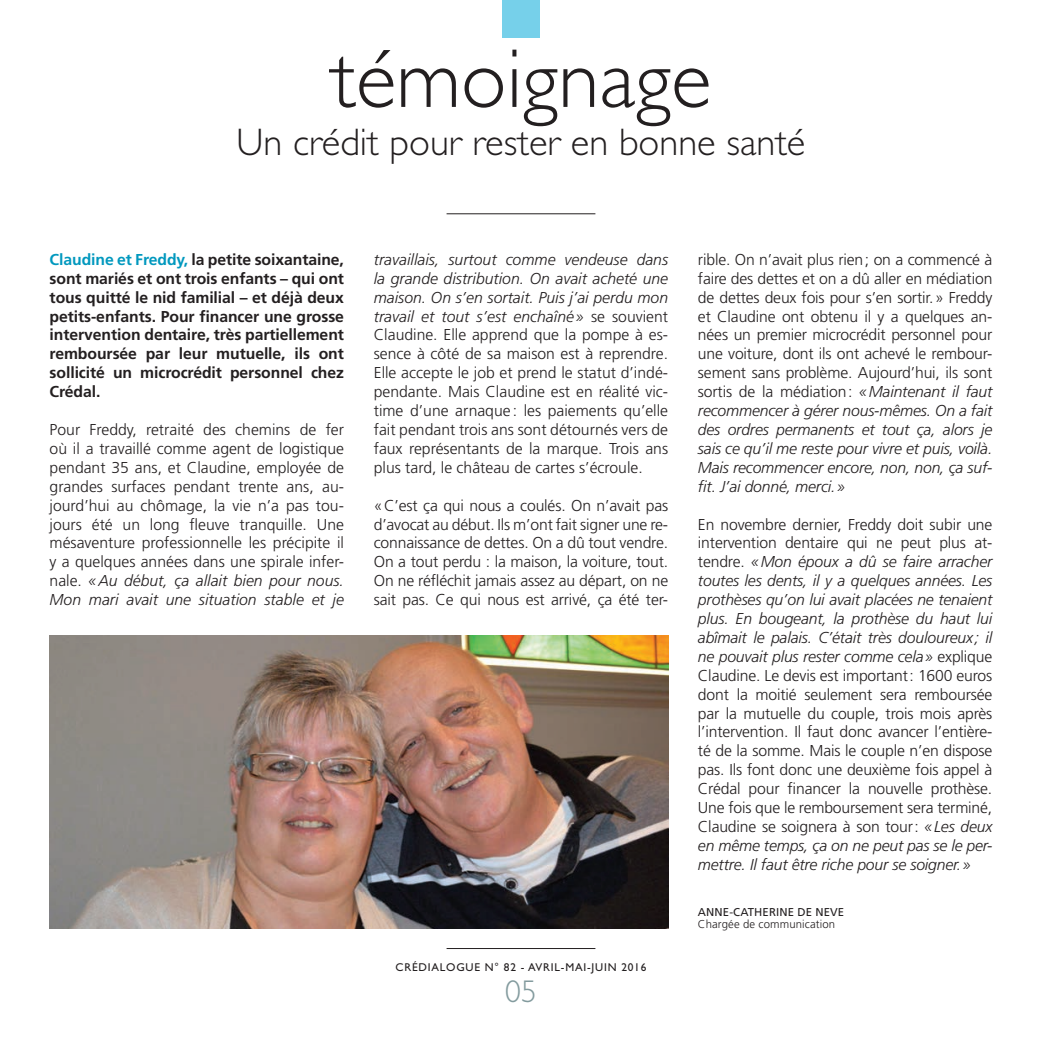
<style>
.page{position:relative;width:1042px;height:1042px;background:#fff}
.page>*{position:absolute;margin:0;border:0;box-sizing:border-box;transform-origin:0 0}
.t1{font:300 84px "Gill Sans Std";color:#231f20}
.t2{font:300 38.5px "Gill Sans Std";color:#231f20}
.t3{font:300 31.5px "Gill Sans Std";color:#839b9e}
.t4{font:300 15.75px/18.9px "Frutiger LT Std";letter-spacing:-.01em;color:#231f20;text-align:justify}
.t5{font:700 15.75px/18.9px "Frutiger LT Std";letter-spacing:-.005em;color:#231f20;text-align:justify}
.t6{font:11.38px "Gill Sans Std";letter-spacing:.07em;color:#231f20}
.t7{font:300 11.38px "Frutiger LT Std";letter-spacing:.01em;color:#231f20}
.t8{font:11.38px "Frutiger LT Std";letter-spacing:.01em;color:#231f20}
.s1{color:#0098be}
.s2{font-style:italic}
</style>
<div class="page">
<hr style="left:446px;top:948px;width:149px;height:1px;background:#231f20">
<div style="left:502px;top:0;width:37px;height:37px;background:#76d0ea"></div>
<hr style="left:446px;top:213px;width:149px;height:1px;background:#231f20">
<img style="left:50px;top:635px;width:618px;height:293px">
<h1 class="t1" style="left:331px;top:32px;width:382px">témoignage</h1>
<h2 class="t2" style="left:237px;top:121px;width:570px">Un crédit pour rester en bonne santé</h2>
<p class="t5" style="left:50px;top:250px;width:296px"><span class="s1">Claudine et Freddy,</span> la petite soixantaine, sont mariés et ont trois enfants – qui ont tous quitté le nid familial – et déjà deux petits-enfants. Pour financer une grosse intervention dentaire, très partiellement remboursée par leur mutuelle, ils ont sollicité un microcrédit personnel chez Crédal.</p>
<p class="t4" style="left:50px;top:420px;width:296px">Pour Freddy, retraité des chemins de fer où il a travaillé comme agent de logistique pendant 35 ans, et Claudine, employée de grandes surfaces pendant trente ans, au&shy;jourd’hui au chômage, la vie n’a pas tou&shy;jours été un long fleuve tranquille. Une mésaventure professionnelle les précipite il y a quelques années dans une spirale infer&shy;nale. <span class="s2">«Au début, ça allait bien pour nous.<br>Mon mari avait une situation stable et je</span></p>
<p class="t4" style="left:374px;top:250px;width:296px"><span class="s2">travaillais, surtout comme vendeuse dans la grande distribution. On avait acheté une maison. On s’en sortait. Puis j’ai perdu mon travail et tout s’est enchaîné»</span> se souvient Claudine. Elle apprend que la pompe à es&shy;sence à côté de sa maison est à reprendre.<br>Elle accepte le job et prend le statut d’indé&shy;pendante. Mais Claudine est en réalité vic&shy;time d’une arnaque: les paiements qu’elle fait pendant trois ans sont détournés vers de faux représentants de la marque. Trois ans plus tard, le château de cartes s’écroule.</p>
<p class="t4" style="left:374px;top:496px;width:296px">«C’est ça qui nous a coulés. On n’avait pas d’avocat au début. Ils m’ont fait signer une re&shy;connaissance de dettes. On a dû tout vendre.<br>On a tout perdu : la maison, la voiture, tout.<br>On ne réfléchit jamais assez au départ, on ne sait pas. Ce qui nous est arrivé, ça été ter-</p>
<p class="t6" style="left:395px;top:960px;width:252px">CRÉDIALOGUE N° 82 - AVRIL-MAI-JUIN 2016</p>
<h3 class="t3" style="left:505px;top:974px;width:33px">05</h3>
<p class="t4" style="left:698px;top:250px;width:296px">rible. On n’avait plus rien; on a commencé à faire des dettes et on a dû aller en médiation de dettes deux fois pour s’en sortir.» Freddy et Claudine ont obtenu il y a quelques an&shy;nées un premier microcrédit personnel pour une voiture, dont ils ont achevé le rembour&shy;sement sans problème. Aujourd’hui, ils sont sortis de la médiation: <span class="s2">«Maintenant il faut recommencer à gérer nous-mêmes. On a fait des ordres permanents et tout ça, alors je sais ce qu’il me reste pour vivre et puis, voilà.<br>Mais recommencer encore, non, non, ça suf&shy;fit. J’ai donné, merci.»</span></p>
<p class="t4" style="left:698px;top:515px;width:296px">En novembre dernier, Freddy doit subir une intervention dentaire qui ne peut plus at&shy;tendre. <span class="s2">«Mon époux a dû se faire arracher toutes les dents, il y a quelques années. Les prothèses qu’on lui avait placées ne tenaient plus. En bougeant, la prothèse du haut lui abîmait le palais. C’était très douloureux; il ne pouvait plus rester comme cela»</span> explique Claudine. Le devis est important: 1600 euros dont la moitié seulement sera remboursée par la mutuelle du couple, trois mois après l’intervention. Il faut donc avancer l’entière&shy;té de la somme. Mais le couple n’en dispose pas. Ils font donc une deuxième fois appel à Crédal pour financer la nouvelle prothèse.<br>Une fois que le remboursement sera terminé, Claudine se soignera à son tour: <span class="s2">«Les deux en même temps, ça on ne peut pas se le per&shy;mettre. Il faut être riche pour se soigner.»</span></p>
<p class="t8" style="left:698px;top:905px;width:17px">ANNE</p>
<p class="t8" style="left:729px;top:905px;width:54px">-CATHE RINE</p>
<p class="t8" style="left:797px;top:905px;width:46px">DE NEVE</p>
<p class="t7" style="left:698px;top:918px;width:139px">Chargée de communication</p>
</div>
